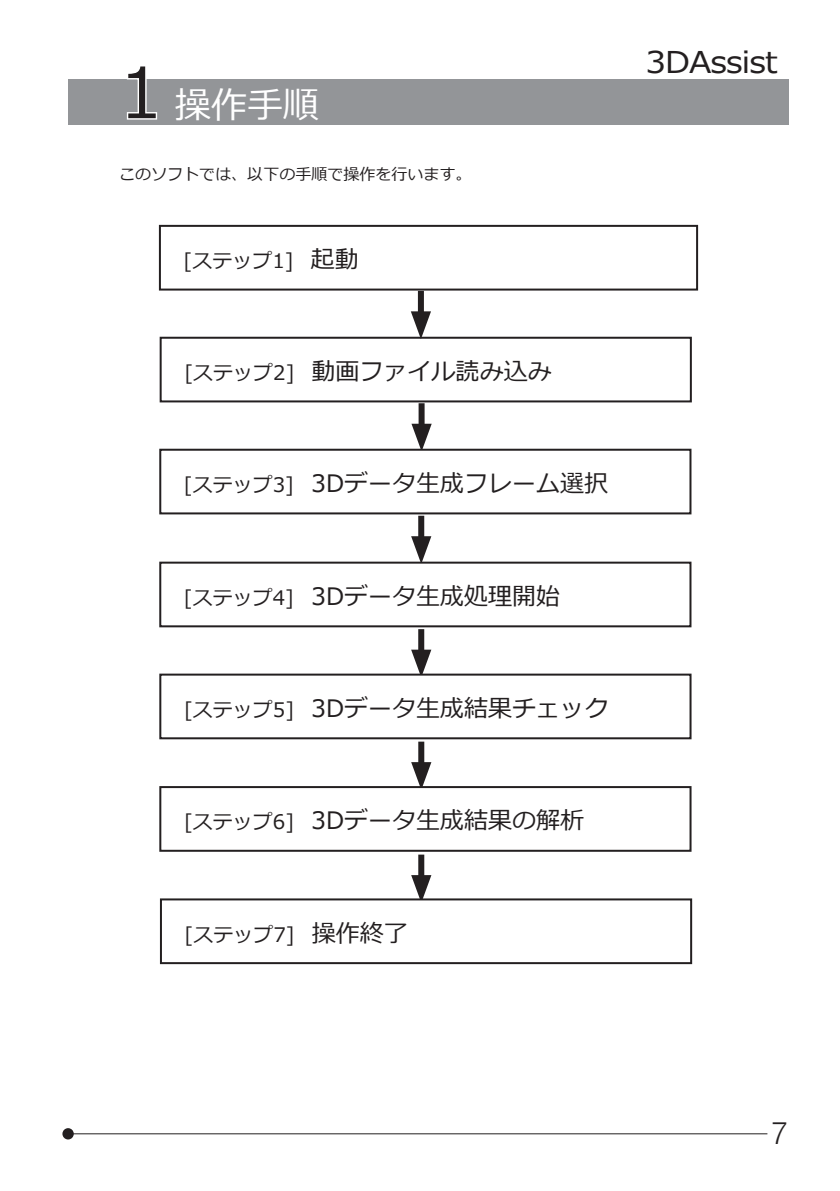
<style>
.page{position:relative;width:840px;height:1191px;background:#fff}
.page>*{position:absolute;margin:0;border:0;box-sizing:border-box;transform-origin:0 0}
.t1{font:36px "Meiryo";color:#fff}
.t2{font:30px "Meiryo";letter-spacing:-.025em;color:#231f20;scale:1.1 1}
.t3{font:30px "Olympus Leicht Normal";color:#231f20}
.t4{font:24px "Meiryo";color:#231f20}
.t5{font:20px "Meiryo";color:#231f20}
.t6{font:16px "Meiryo";color:#231f20}
.s1{font-size:70px}
.s2{font-size:24px}
.s3{font-size:20px}
</style>
<div class="page">
<div style="left:62px;top:1128px;width:12px;height:11px;background:#231f20;border-radius:50%"></div>
<hr style="left:68px;top:1133px;width:699px;height:1px;background:#231f20">
<div style="left:68px;top:79px;width:720px;height:46px;background:#939598"></div>
<div style="left:159px;top:337px;width:532px;height:65px;border:2px solid #231f20"></div>
<div style="left:418px;top:403px;width:6px;height:32px;background:#231f20"></div>
<svg style="left:411px;top:424px;width:20px;height:25px"></svg>
<div style="left:159px;top:449px;width:532px;height:65px;border:2px solid #231f20"></div>
<div style="left:418px;top:516px;width:6px;height:31px;background:#231f20"></div>
<svg style="left:411px;top:536px;width:20px;height:25px"></svg>
<div style="left:159px;top:561px;width:532px;height:66px;border:2px solid #231f20"></div>
<div style="left:418px;top:629px;width:6px;height:31px;background:#231f20"></div>
<svg style="left:411px;top:649px;width:20px;height:24px"></svg>
<div style="left:159px;top:673px;width:532px;height:66px;border:2px solid #231f20"></div>
<div style="left:418px;top:741px;width:6px;height:32px;background:#231f20"></div>
<svg style="left:411px;top:762px;width:20px;height:24px"></svg>
<div style="left:159px;top:786px;width:532px;height:65px;border:2px solid #231f20"></div>
<div style="left:418px;top:854px;width:6px;height:32px;background:#231f20"></div>
<svg style="left:411px;top:875px;width:20px;height:23px"></svg>
<div style="left:160px;top:898px;width:531px;height:66px;border:2px solid #231f20"></div>
<div style="left:159px;top:225px;width:538px;height:65px;border:2px solid #231f20"></div>
<div style="left:417px;top:291px;width:6px;height:31px;background:#231f20"></div>
<svg style="left:410px;top:311px;width:21px;height:28px"></svg>
<h1 class="t1" style="left:119px;top:80px;width:201px"><span class="s1">1</span> 操作手順</h1>
<p class="t6" style="left:119px;top:163px;width:354px">このソフトでは、以下の手順で操作を行います。</p>
<p class="t5" style="left:183px;top:247px;width:176px">[ステップ1] <span class="s2">起動</span></p>
<p class="t4" style="left:184px;top:355px;width:368px"><span class="s3">[ステップ2]</span> 動画ファイル読み込み</p>
<p class="t4" style="left:184px;top:466px;width:425px"><span class="s3">[ステップ3]</span> 3Dデータ生成フレーム選択</p>
<p class="t4" style="left:184px;top:579px;width:377px"><span class="s3">[ステップ4]</span> 3Dデータ生成処理開始</p>
<p class="t4" style="left:184px;top:691px;width:425px"><span class="s3">[ステップ5]</span> 3Dデータ生成結果チェック</p>
<p class="t4" style="left:184px;top:804px;width:401px"><span class="s3">[ステップ6]</span> 3Dデータ生成結果の解析</p>
<p class="t5" style="left:184px;top:920px;width:224px">[ステップ7] <span class="s2">操作終了</span></p>
<p class="t2" style="left:645px;top:42px;width:121px">3DAssist</p>
<p class="t3" style="left:771px;top:1115px;width:17px">7</p>
</div>
